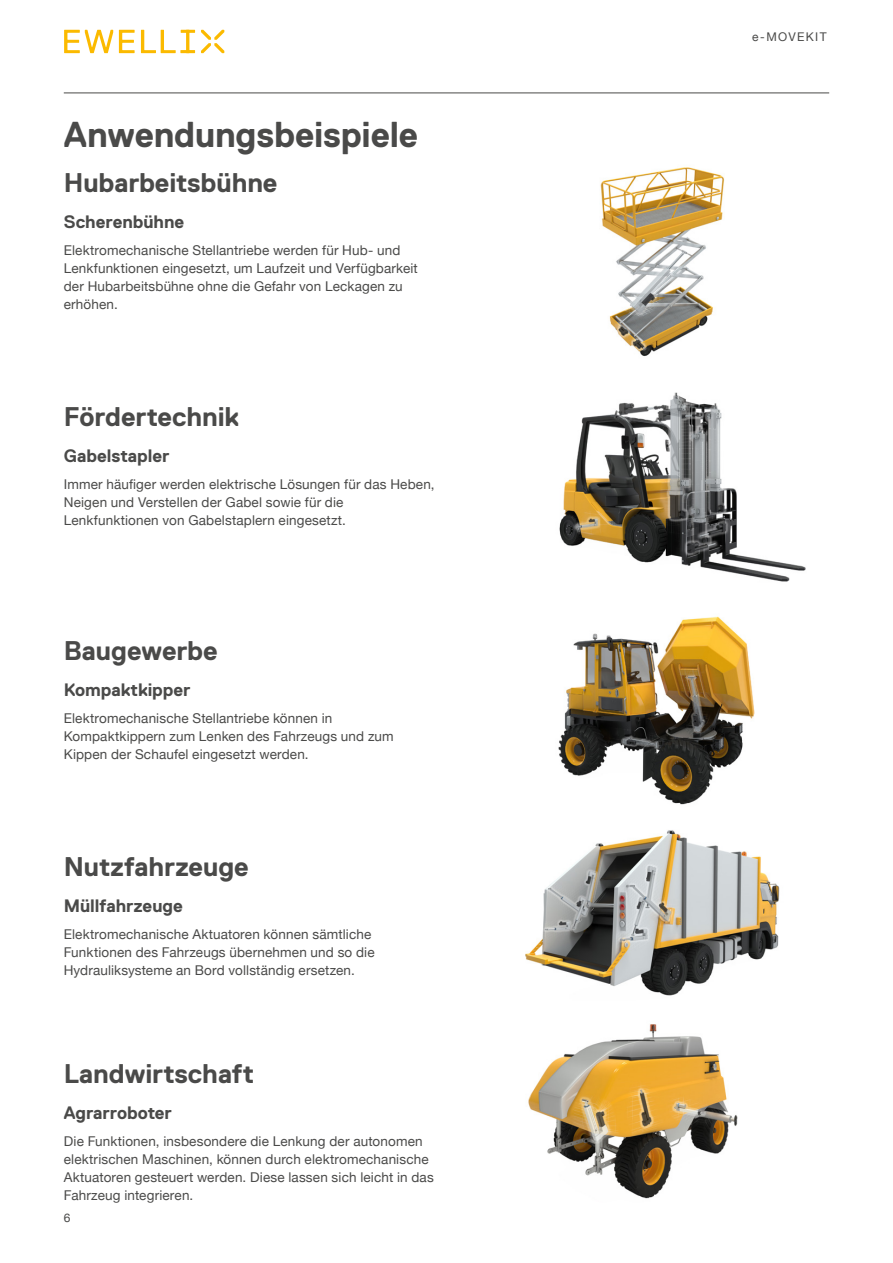
<style>
.page{position:relative;width:893px;height:1263px;background:#fff}
.page>*{position:absolute;margin:0;border:0;box-sizing:border-box;transform-origin:0 0}
.t1{font:700 36px "Replica Std";letter-spacing:-.005em;color:#4a4a49}
.t2{font:700 27px "Replica Std";letter-spacing:-.005em;color:#4a4a49}
.t3{font:700 18px "Replica Std";letter-spacing:-.005em;color:#4a4a49}
.t4{font:13.5px/18px "Helvetica Neue";letter-spacing:.01em;color:#4a4a49}
.t5{font:12px "Helvetica Neue";letter-spacing:.115em;color:#4a4a49}
</style>
<div class="page">
<hr style="left:64px;top:93px;width:765px;height:1px;background:#4a4a49">
<svg style="left:64px;top:30px;width:131px;height:23px"></svg>
<svg style="left:201px;top:30px;width:23px;height:23px"></svg>
<img style="left:600px;top:167px;width:124px;height:189px">
<img style="left:525px;top:830px;width:255px;height:166px">
<img style="left:559px;top:393px;width:247px;height:189px">
<img style="left:528px;top:1024px;width:210px;height:175px">
<img style="left:558px;top:616px;width:197px;height:189px">
<h1 class="t1" style="left:64px;top:114px;width:356px">Anwendungsbeispiele</h1>
<h2 class="t2" style="left:64px;top:167px;width:215px">Hubarbeitsbühne</h2>
<h3 class="t3" style="left:64px;top:211px;width:122px">Scherenbühne</h3>
<p class="t4" style="left:64px;top:242px;width:356px">Elektromechanische Stellantriebe werden für Hub- und Lenkfunktionen eingesetzt, um Laufzeit und Verfügbarkeit der Hubarbeitsbühne ohne die Gefahr von Leckagen zu erhöhen.</p>
<h2 class="t2" style="left:64px;top:401px;width:177px">Fördertechnik</h2>
<h3 class="t3" style="left:64px;top:445px;width:107px">Gabelstapler</h3>
<p class="t4" style="left:64px;top:476px;width:372px">Immer häufiger werden elektrische Lösungen für das Heben,<br>Neigen und Verstellen der Gabel sowie für die<br>Lenkfunktionen von Gabelstaplern eingesetzt.</p>
<h2 class="t2" style="left:64px;top:635px;width:155px">Baugewerbe</h2>
<h3 class="t3" style="left:64px;top:679px;width:128px">Kompaktkipper</h3>
<p class="t4" style="left:64px;top:710px;width:331px">Elektromechanische Stellantriebe können in<br>Kompaktkippern zum Lenken des Fahrzeugs und zum<br>Kippen der Schaufel eingesetzt werden.</p>
<h2 class="t2" style="left:64px;top:851px;width:187px">Nutzfahrzeuge</h2>
<h3 class="t3" style="left:64px;top:895px;width:121px">Müllfahrzeuge</h3>
<p class="t4" style="left:64px;top:926px;width:312px">Elektromechanische Aktuatoren können sämtliche<br>Funktionen des Fahrzeugs übernehmen und so die<br>Hydrauliksysteme an Bord vollständig ersetzen.</p>
<h2 class="t2" style="left:64px;top:1058px;width:192px">Landwirtschaft</h2>
<h3 class="t3" style="left:64px;top:1102px;width:110px">Agrarroboter</h3>
<p class="t4" style="left:64px;top:1133px;width:372px">Die Funktionen, insbesondere die Lenkung der autonomen elektrischen Maschinen, können durch elektromechanische Aktuatoren gesteuert werden. Diese lassen sich leicht in das Fahrzeug integrieren.</p>
<p class="t5" style="left:64px;top:1209px;width:8px">6</p>
<p class="t5" style="left:752px;top:28px;width:76px">e-MOVEKIT</p>
</div>
